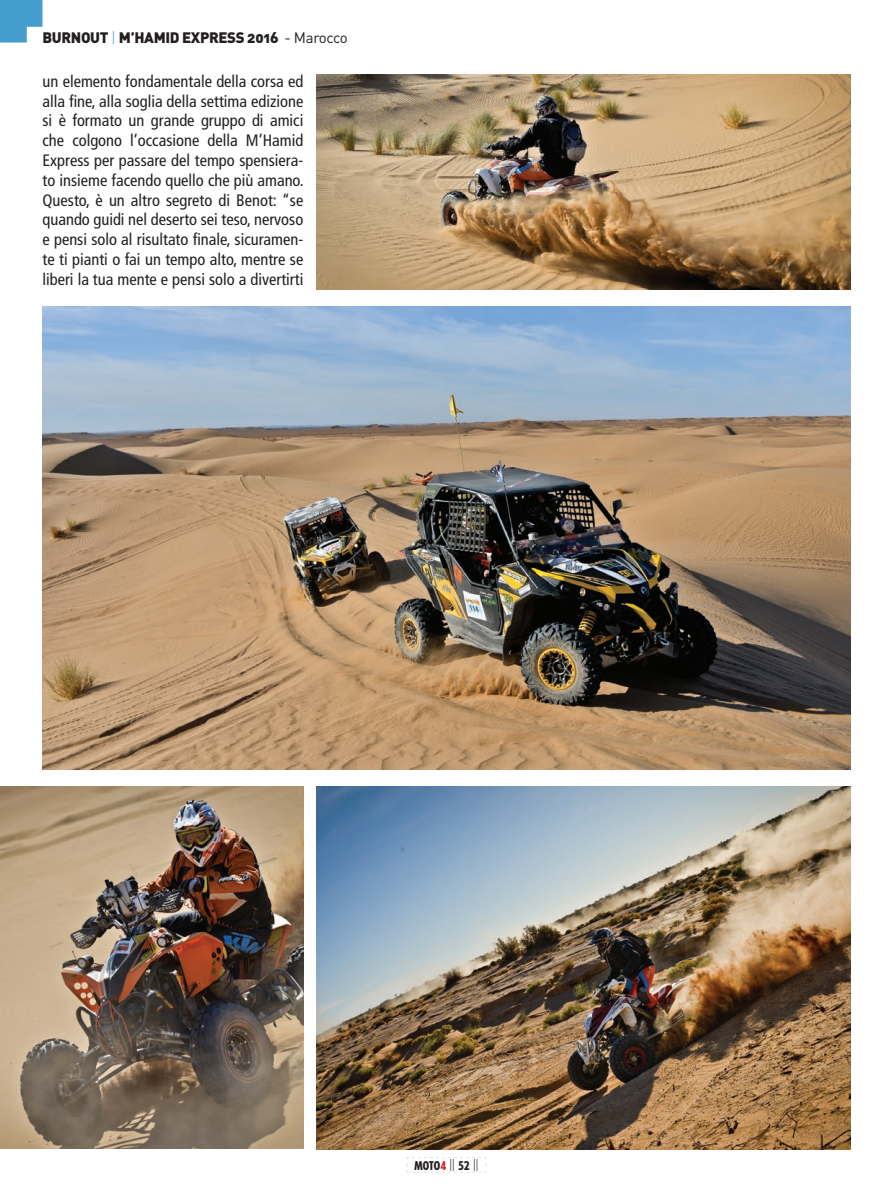
<style>
.page{position:relative;width:893px;height:1191px;background:#fff}
.page>*{position:absolute;margin:0;border:0;box-sizing:border-box;transform-origin:0 0}
.t1{font:condensed 16.5px/19.8px "Frutiger";color:#231f20;text-align:justify}
.t2{font:15px "DIN Black Alternate";letter-spacing:-.025em;color:#231f20}
.t3{font:800 condensed 12px "Tempo";color:#231f20}
.s1{font-family:"DIN";font-weight:300;color:#459dce}
.s2{font-family:"DIN"}
.s3{color:#d1232a}
.s4{font-family:"Frutiger";font-weight:300}
</style>
<div class="page">
<svg style="left:0;top:0;width:43px;height:43px;background:#61acd5"></svg>
<img style="left:43px;top:306px;width:807px;height:464px">
<img style="left:0;top:787px;width:303px;height:361px">
<img style="left:316px;top:787px;width:534px;height:362px">
<img style="left:316px;top:74px;width:534px;height:215px">
<svg style="left:406px;top:1157px;width:81px;height:15px"></svg>
<p class="t2" style="left:43px;top:27px;width:307px">BURNOUT <span class="s1">|</span> M’HAMID EXPRESS 2016 <span class="s2">- Marocco</span></p>
<p class="t1" style="left:43px;top:71px;width:263px">un elemento fondamentale della corsa ed alla fine, alla soglia della settima edizione si è formato un grande gruppo di amici che colgono l’occasione della M’Hamid Express per passare del tempo spensiera&shy;to insieme facendo quello che più amano.<br>Questo, è un altro segreto di Benot: “se quando guidi nel deserto sei teso, nervoso e pensi solo al risultato finale, sicuramen&shy;te ti pianti o fai un tempo alto, mentre se liberi la tua mente e pensi solo a divertirti</p>
<p class="t3" style="left:415px;top:1157px;width:65px">MOTO<span class="s3">4</span> <span class="s4">||</span> 52 <span class="s4">||</span></p>
</div>
